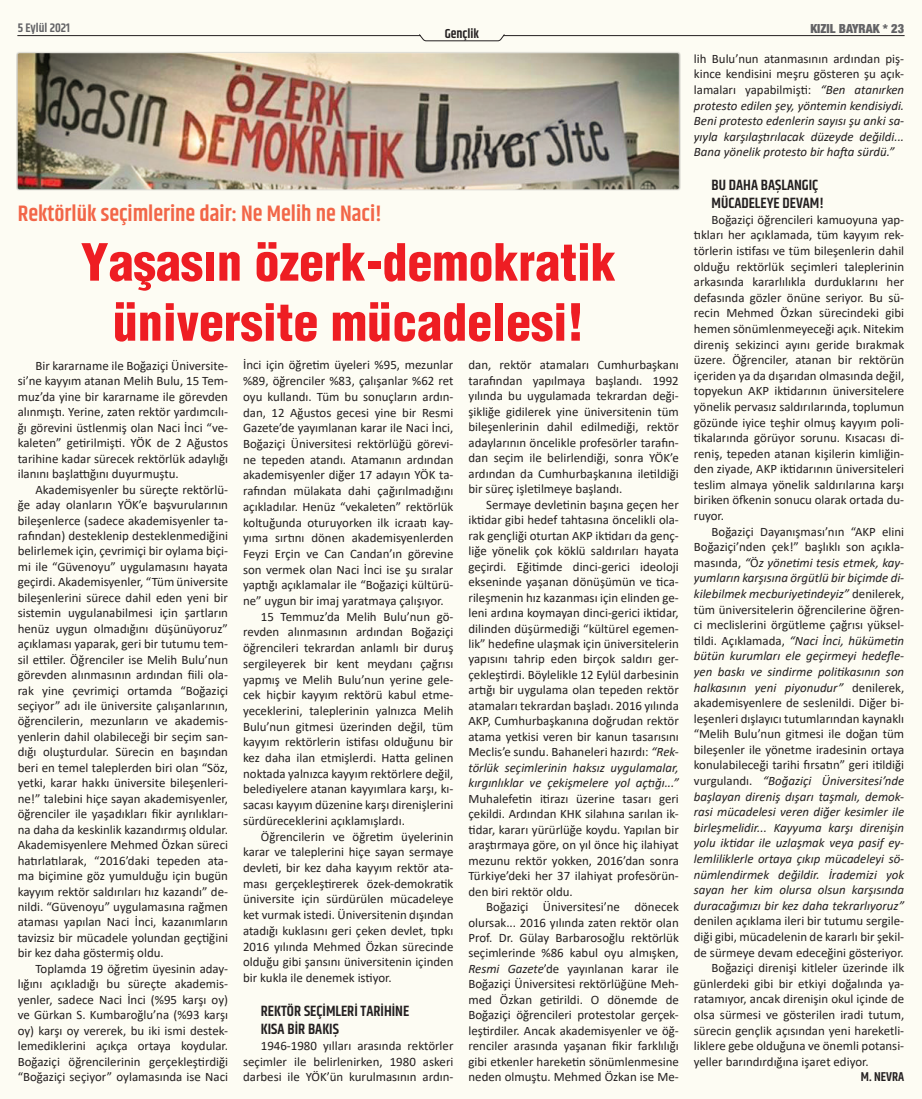
<style>
.page{position:relative;width:922px;height:1099px;background:#fff}
.page>*{position:absolute;margin:0;border:0;box-sizing:border-box;transform-origin:0 0}
.ana_başlık{font:900 condensed 50px/60px "Helvetica";color:#ee1d23;text-align:center}
.üst_baslik{font:600 22.5px "Khand";color:#f26648}
.ara_başlık{font:600 15px/18.2px "Khand";color:#231f20}
.t1{font:600 13.12px "Khand";color:#231f20}
.t2{font:12.88px/15.5px "Calibri";color:#231f20;text-align:justify}
.t3{font:italic 12.88px/15.6px "Calibri";color:#231f20;text-align:justify}
.alt_imza{font:600 12.88px "Khand";color:#231f20}
.t4{font:900 condensed 12.5px "Helvetica Neue";color:#636366}
.t5{font:600 12.5px "Khand";color:#636366}
.s1{font-style:italic}
.s2{font-style:normal}
</style>
<div class="page">
<div style="left:0;top:0;width:921px;height:1098px;background:#fdfcf3"></div>
<hr style="left:18px;top:35px;width:402px;height:1px;background:#231f20">
<hr style="left:503px;top:35px;width:400px;height:1px;background:#231f20">
<svg style="left:419px;top:34px;width:85px;height:7px"></svg>
<div style="left:16px;top:51px;width:664px;height:140px;background:#231f20;opacity:.4"></div>
<img style="left:18px;top:53px;width:660px;height:136px">
<p class="t5" style="left:18px;top:20px;width:54px">5 Eylül 2021</p>
<p class="t4" style="left:810px;top:20px;width:95px">KIZIL BAYRAK * 23</p>
<p class="t1" style="left:444px;top:25px;width:36px">Gençlik</p>
<p class="üst_baslik" style="left:18px;top:198px;width:365px">Rektörlük seçimlerine dair: Ne Melih ne Naci!</p>
<p class="ana_başlık" style="left:81px;top:231px;width:536px">Yaşasın özerk-demokratik üniversite mücadelesi!</p>
<p class="t2" style="left:18px;top:357px;width:212px;text-indent:18px">Bir kararname ile Boğaziçi Üniversite&shy;si’ne kayyım atanan Melih Bulu, 15 Tem&shy;muz’da yine bir kararname ile görevden alınmıştı. Yerine, zaten rektör yardımcılı&shy;ğı görevini üstlenmiş olan Naci İnci “ve&shy;kaleten” getirilmişti. YÖK de 2 Ağustos tarihine kadar sürecek rektörlük adaylığı ilanını başlattığını duyurmuştu.</p>
<p class="t2" style="left:18px;top:481px;width:212px;text-indent:18px">Akademisyenler bu süreçte rektörlü&shy;ğe aday olanların YÖK’e başvurularının bileşenlerce (sadece akademisyenler ta&shy;rafından) desteklenip desteklenmediğini belirlemek için, çevrimiçi bir oylama biçi&shy;mi ile “Güvenoyu” uygulamasını hayata geçirdi. Akademisyenler, “Tüm üniversite bileşenlerini sürece dahil eden yeni bir sistemin uygulanabilmesi için şartların henüz uygun olmadığını düşünüyoruz” açıklaması yaparak, geri bir tutumu tem&shy;sil ettiler. Öğrenciler ise Melih Bulu’nun görevden alınmasının ardından fiili ola&shy;rak yine çevrimiçi ortamda “Boğaziçi seçiyor” adı ile üniversite çalışanlarının, öğrencilerin, mezunların ve akademis&shy;yenlerin dahil olabileceği bir seçim san&shy;dığı oluşturdular. Sürecin en başından beri en temel taleplerden biri olan “Söz, yetki, karar hakkı üniversite bileşenleri&shy;ne!” talebini hiçe sayan akademisyenler, öğrenciler ile yaşadıkları fikir ayrılıkları&shy;na daha da keskinlik kazandırmış oldular.<br>Akademisyenlere Mehmed Özkan süreci hatırlatılarak, “2016’daki tepeden ata&shy;ma biçimine göz yumulduğu için bugün kayyım rektör saldırıları hız kazandı” de&shy;nildi. “Güvenoyu” uygulamasına rağmen ataması yapılan Naci İnci, kazanımların tavizsiz bir mücadele yolundan geçtiğini bir kez daha göstermiş oldu.</p>
<p class="t2" style="left:18px;top:960px;width:212px;text-indent:18px">Toplamda 19 öğretim üyesinin aday&shy;lığını açıkladığı bu süreçte akademis&shy;yenler, sadece Naci İnci (%95 karşı oy) ve Gürkan S. Kumbaroğlu’na (%93 karşı oy) karşı oy vererek, bu iki ismi destek&shy;lemediklerini açıkça ortaya koydular.<br>Boğaziçi öğrencilerinin gerçekleştirdiği “Boğaziçi seçiyor” oylamasında ise Naci</p>
<p class="t2" style="left:243px;top:357px;width:212px">İnci için öğretim üyeleri %95, mezunlar %89, öğrenciler %83, çalışanlar %62 ret oyu kullandı. Tüm bu sonuçların ardın&shy;dan, 12 Ağustos gecesi yine bir Resmi Gazete’de yayımlanan karar ile Naci İnci, Boğaziçi Üniversitesi rektörlüğü görevi&shy;ne tepeden atandı. Atamanın ardından akademisyenler diğer 17 adayın YÖK ta&shy;rafından mülakata dahi çağırılmadığını açıkladılar. Henüz “vekaleten” rektörlük koltuğunda oturuyorken ilk icraatı kay&shy;yıma sırtını dönen akademisyenlerden Feyzi Erçin ve Can Candan’ın görevine son vermek olan Naci İnci ise şu sıralar yaptığı açıklamalar ile “Boğaziçi kültürü&shy;ne” uygun bir imaj yaratmaya çalışıyor.</p>
<p class="t2" style="left:243px;top:608px;width:212px;text-indent:18px">15 Temmuz’da Melih Bulu’nun gö&shy;revden alınmasının ardından Boğaziçi öğrencileri tekrardan anlamlı bir duruş sergileyerek bir kent meydanı çağrısı yapmış ve Melih Bulu’nun yerine gele&shy;cek hiçbir kayyım rektörü kabul etme&shy;yeceklerini, taleplerinin yalnızca Melih Bulu’nun gitmesi üzerinden değil, tüm kayyım rektörlerin istifası olduğunu bir kez daha ilan etmişlerdi. Hatta gelinen noktada yalnızca kayyım rektörlere değil, belediyelere atanan kayyımlara karşı, kı&shy;sacası kayyım düzenine karşı direnişlerini sürdüreceklerini açıklamışlardı.</p>
<p class="t2" style="left:243px;top:828px;width:212px;text-indent:18px">Öğrencilerin ve öğretim üyelerinin karar ve taleplerini hiçe sayan sermaye devleti, bir kez daha kayyım rektör ata&shy;ması gerçekleştirerek özek-demokratik üniversite için sürdürülen mücadeleye ket vurmak istedi. Üniversitenin dışından atadığı kuklasını geri çeken devlet, tıpkı 2016 yılında Mehmed Özkan sürecinde olduğu gibi şansını üniversitenin içinden bir kukla ile denemek istiyor.</p>
<p class="ara_başlık" style="left:261px;top:1002px;width:150px">REKTÖR SEÇIMLERI TARIHINE<br>KISA BIR BAKIŞ</p>
<p class="t2" style="left:243px;top:1037px;width:212px;text-indent:18px">1946-1980 yılları arasında rektörler seçimler ile belirlenirken, 1980 askeri darbesi ile YÖK’ün kurulmasının ardın-</p>
<p class="t2" style="left:468px;top:357px;width:212px">dan, rektör atamaları Cumhurbaşkanı tarafından yapılmaya başlandı. 1992 yılında bu uygulamada tekrardan deği&shy;şikliğe gidilerek yine üniversitenin tüm bileşenlerinin dahil edilmediği, rektör adaylarının öncelikle profesörler tarafın&shy;dan seçim ile belirlendiği, sonra YÖK’e ardından da Cumhurbaşkanına iletildiği bir süreç işletilmeye başlandı.</p>
<p class="t2" style="left:468px;top:496px;width:212px;text-indent:18px">Sermaye devletinin başına geçen her iktidar gibi hedef tahtasına öncelikli ola&shy;rak gençliği oturtan AKP iktidarı da genç&shy;liğe yönelik çok köklü saldırıları hayata geçirdi. Eğitimde dinci-gerici ideoloji ekseninde yaşanan dönüşümün ve tica&shy;rileşmenin hız kazanması için elinden ge&shy;leni ardına koymayan dinci-gerici iktidar, dilinden düşürmediği “kültürel egemen&shy;lik” hedefine ulaşmak için üniversitelerin yapısını tahrip eden birçok saldırı ger&shy;çekleştirdi. Böylelikle 12 Eylül darbesinin artığı bir uygulama olan tepeden rektör atamaları tekrardan başladı. 2016 yılında AKP, Cumhurbaşkanına doğrudan rektör atama yetkisi veren bir kanun tasarısını Meclis’e sundu. Bahaneleri hazırdı: <span class="s1">“Rek&shy;törlük seçimlerinin haksız uygulamalar, kırgınlıklar ve çekişmelere yol açtığı...” </span>Muhalefetin itirazı üzerine tasarı geri çekildi. Ardından KHK silahına sarılan ik&shy;tidar, kararı yürürlüğe koydu. Yapılan bir araştırmaya göre, on yıl önce hiç ilahiyat mezunu rektör yokken, 2016’dan sonra Türkiye’deki her 37 ilahiyat profesörün&shy;den biri rektör oldu.</p>
<p class="t2" style="left:468px;top:898px;width:212px;text-indent:18px">Boğaziçi Üniversitesi’ne dönecek olursak... 2016 yılında zaten rektör olan Prof. Dr. Gülay Barbarosoğlu rektörlük seçimlerinde %86 kabul oyu almışken, <span class="s1">Resmi Gazete</span>’de yayınlanan karar ile Boğaziçi Üniversitesi rektörlüğüne Meh&shy;med Özkan getirildi. O dönemde de Boğaziçi öğrencileri protestolar gerçek&shy;leştirdiler. Ancak akademisyenler ve öğ&shy;renciler arasında yaşanan fikir farklılığı gibi etkenler hareketin sönümlenmesine neden olmuştu. Mehmed Özkan ise Me-</p>
<p class="t3" style="left:693px;top:50px;width:212px"><span class="s2">lih Bulu’nun atanmasının ardından piş&shy;kince kendisini meşru gösteren şu açık&shy;lamaları yapabilmişti:</span> “Ben atanırken protesto edilen şey, yöntemin kendisiydi.<br>Beni protesto edenlerin sayısı şu anki sa&shy;yıyla karşılaştırılacak düzeyde değildi...<br>Bana yönelik protesto bir hafta sürdü.”</p>
<p class="ara_başlık" style="left:711px;top:177px;width:114px">BU DAHA BAŞLANGIÇ<br>MÜCADELEYE DEVAM!</p>
<p class="t2" style="left:693px;top:211px;width:212px;text-indent:18px">Boğaziçi öğrencileri kamuoyuna yap&shy;tıkları her açıklamada, tüm kayyım rek&shy;törlerin istifası ve tüm bileşenlerin dahil olduğu rektörlük seçimleri taleplerinin arkasında kararlılıkla durduklarını her defasında gözler önüne seriyor. Bu sü&shy;recin Mehmed Özkan sürecindeki gibi hemen sönümlenmeyeceği açık. Nitekim direniş sekizinci ayını geride bırakmak üzere. Öğrenciler, atanan bir rektörün içeriden ya da dışarıdan olmasında değil, topyekun AKP iktidarının üniversitelere yönelik pervasız saldırılarında, toplumun gözünde iyice teşhir olmuş kayyım poli&shy;tikalarında görüyor sorunu. Kısacası di&shy;reniş, tepeden atanan kişilerin kimliğin&shy;den ziyade, AKP iktidarının üniversiteleri teslim almaya yönelik saldırılarına karşı biriken öfkenin sonucu olarak ortada du&shy;ruyor.</p>
<p class="t3" style="left:693px;top:523px;width:212px;text-indent:18px"><span class="s2">Boğaziçi Dayanışması’nın “AKP elini Boğaziçi’nden çek!” başlıklı son açıkla&shy;masında,</span> “<span class="s2">Ö</span>z yönetimi tesis etmek, kay&shy;yumların karşısına örgütlü bir biçimde di&shy;kilebilmek mecburiyetindeyiz” <span class="s2">denilerek, tüm üniversitelerin öğrencilerine öğren&shy;ci meclislerini örgütleme çağrısı yüksel&shy;tildi. Açıklamada,</span> “Naci İnci, hükümetin bütün kurumları ele geçirmeyi hedefle&shy;yen baskı ve sindirme politikasının son halkasının yeni piyonudur” <span class="s2">denilerek, akademisyenlere de seslenildi. Diğer bi&shy;leşenleri dışlayıcı tutumlarından kaynaklı “Melih Bulu’nun gitmesi ile doğan tüm bileşenler ile yönetme iradesinin ortaya konulabileceği tarihi fırsatın” geri itildiği vurgulandı.</span> “Boğaziçi Üniversitesi’nde başlayan direniş dışarı taşmalı, demok&shy;rasi mücadelesi veren diğer kesimler ile birleşmelidir... Kayyuma karşı direnişin yolu iktidar ile uzlaşmak veya pasif ey&shy;lemliliklerle ortaya çıkıp mücadeleyi sö&shy;nümlendirmek değildir. İrademizi yok sayan her kim olursa olsun karşısında duracağımızı bir kez daha tekrarlıyoruz” <span class="s2">denilen açıklama ileri bir tutumu sergile&shy;diği gibi, mücadelenin de kararlı bir şekil&shy;de sürmeye devam edeceğini gösteriyor.</span></p>
<p class="t2" style="left:693px;top:959px;width:212px;text-indent:18px">Boğaziçi direnişi kitleler üzerinde ilk günlerdeki gibi bir etkiyi doğalında ya&shy;ratamıyor, ancak direnişin okul içinde de olsa sürmesi ve gösterilen iradi tutum, sürecin gençlik açısından yeni hareketli&shy;liklere gebe olduğuna ve önemli potansi&shy;yeller barındırdığına işaret ediyor.</p>
<p class="alt_imza" style="left:860px;top:1068px;width:45px">M. NEVRA</p>
</div>
